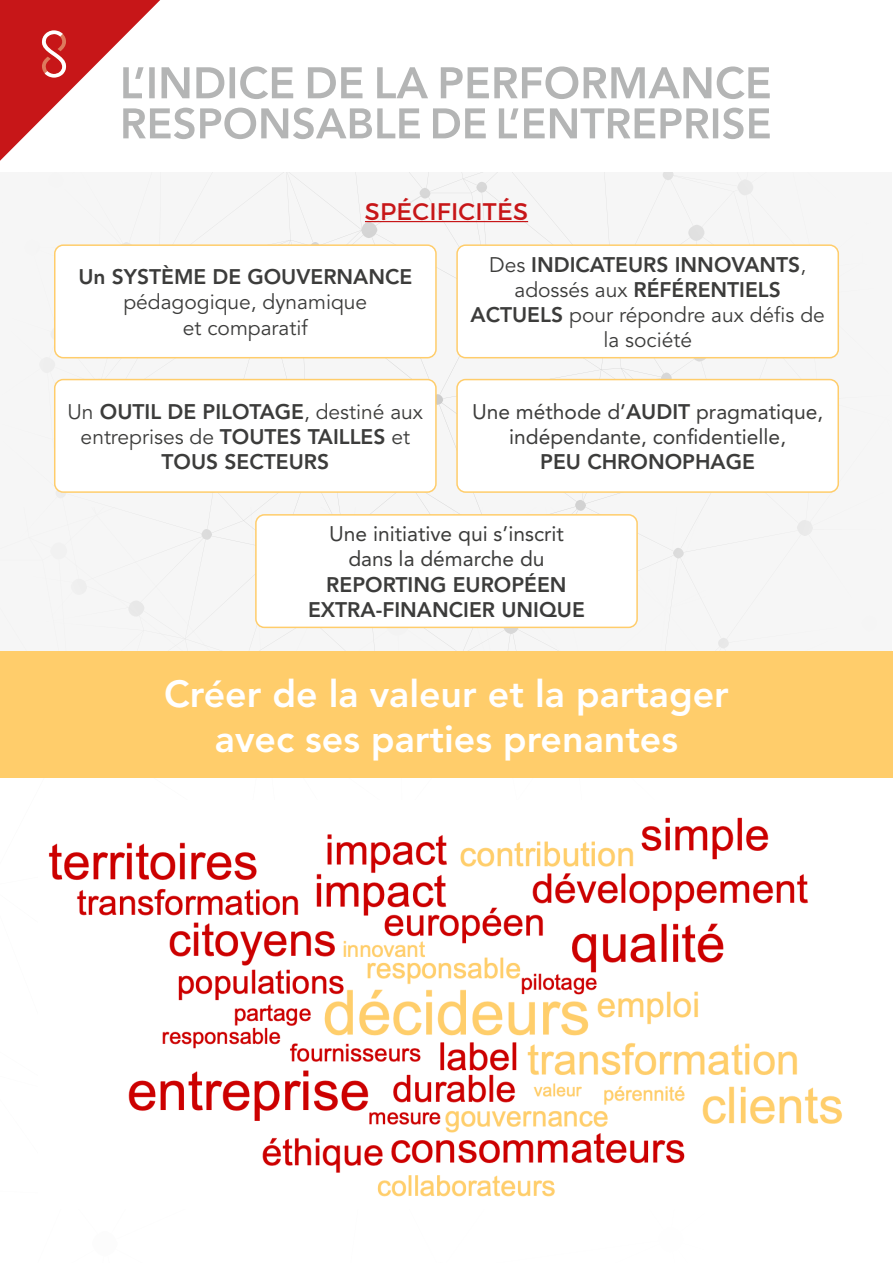
<style>
.page{position:relative;width:893px;height:1263px;background:#fff}
.page>*{position:absolute;margin:0;border:0;box-sizing:border-box;transform-origin:0 0}
.t1{font:800 37.5px/45px "Avenir LT Std";color:#fff;text-align:center}
.t2{font:24px "Montserrat";letter-spacing:.01em;color:#c71618}
.t3{font:800 21px/25.2px "Avenir LT Std";color:#3c3c3b;text-align:center}
.t4{font:21px/25.2px "Avenir LT Std";color:#3c3c3b;text-align:center}
.t5{font:21px/25.2px "Avenir LT Std";color:#3c3c3b;text-align:center}
.s1{font-weight:800}
.s2{font-weight:400}
</style>
<div class="page">
<div style="left:20px;top:173px;width:871px;height:479px;background:#f6f6f6"></div>
<div style="left:0;top:507px;width:705px;height:145px;background:#f6f6f6"></div>
<div style="left:55px;top:245px;width:381px;height:113px;background:#fff;border-radius:9px"></div>
<div style="left:54px;top:244px;width:383px;height:114px;border:2px solid #ffcd6b;border-radius:9px"></div>
<div style="left:457px;top:245px;width:381px;height:113px;background:#fff;border-radius:9px"></div>
<div style="left:456px;top:244px;width:383px;height:114px;border:2px solid #ffcd6b;border-radius:9px"></div>
<div style="left:55px;top:380px;width:381px;height:112px;background:#fff;border-radius:9px"></div>
<div style="left:54px;top:379px;width:383px;height:114px;border:2px solid #ffcd6b;border-radius:9px"></div>
<div style="left:457px;top:380px;width:381px;height:112px;background:#fff;border-radius:9px"></div>
<div style="left:456px;top:379px;width:383px;height:114px;border:2px solid #ffcd6b;border-radius:9px"></div>
<div style="left:256px;top:515px;width:381px;height:112px;background:#fff;border-radius:9px"></div>
<div style="left:255px;top:514px;width:383px;height:114px;border:2px solid #ffcd6b;border-radius:9px"></div>
<hr style="left:365px;top:221px;width:163px;height:1px;background:#c71618">
<svg style="left:0;top:0;width:770px;height:161px"></svg>
<img style="left:48px;top:817px;width:794px;height:380px">
<div style="left:0;top:652px;width:893px;height:126px;background:#ffcd6b"></div>
<p class="t2" style="left:365px;top:196px;width:165px">SPÉCIFICITÉS</p>
<p class="t3" style="left:78px;top:264px;width:336px">Un SYSTÈME DE GOUVERNANCE</p>
<p class="t4" style="left:123px;top:290px;width:245px">pédagogique, dynamique et comparatif</p>
<p class="t4" style="left:470px;top:252px;width:356px">Des <span class="s1">INDICATEURS INNOVANTS</span>, adossés aux <span class="s1">RÉFÉRENTIELS<br>ACTUELS</span> pour répondre aux défis de la société</p>
<p class="t3" style="left:68px;top:399px;width:357px"><span class="s2">Un</span> OUTIL DE PILOTAGE<span class="s2">, destiné aux entreprises de</span> TOUTES TAILLES <span class="s2">et<br></span>TOUS SECTEURS</p>
<p class="t5" style="left:472px;top:399px;width:353px">Une méthode d’<span class="s1">AUDIT</span> pragmatique, indépendante, confidentielle,</p>
<p class="t3" style="left:540px;top:449px;width:216px">PEU CHRONOPHAGE</p>
<p class="t5" style="left:329px;top:521px;width:236px">Une initiative qui s’inscrit dans la démarche du</p>
<p class="t3" style="left:308px;top:572px;width:278px">REPORTING EUROPÉEN<br>EXTRA-FINANCIER UNIQUE</p>
<h1 class="t1" style="left:164px;top:671px;width:566px">Créer de la valeur et la partager avec ses parties prenantes</h1>
</div>
